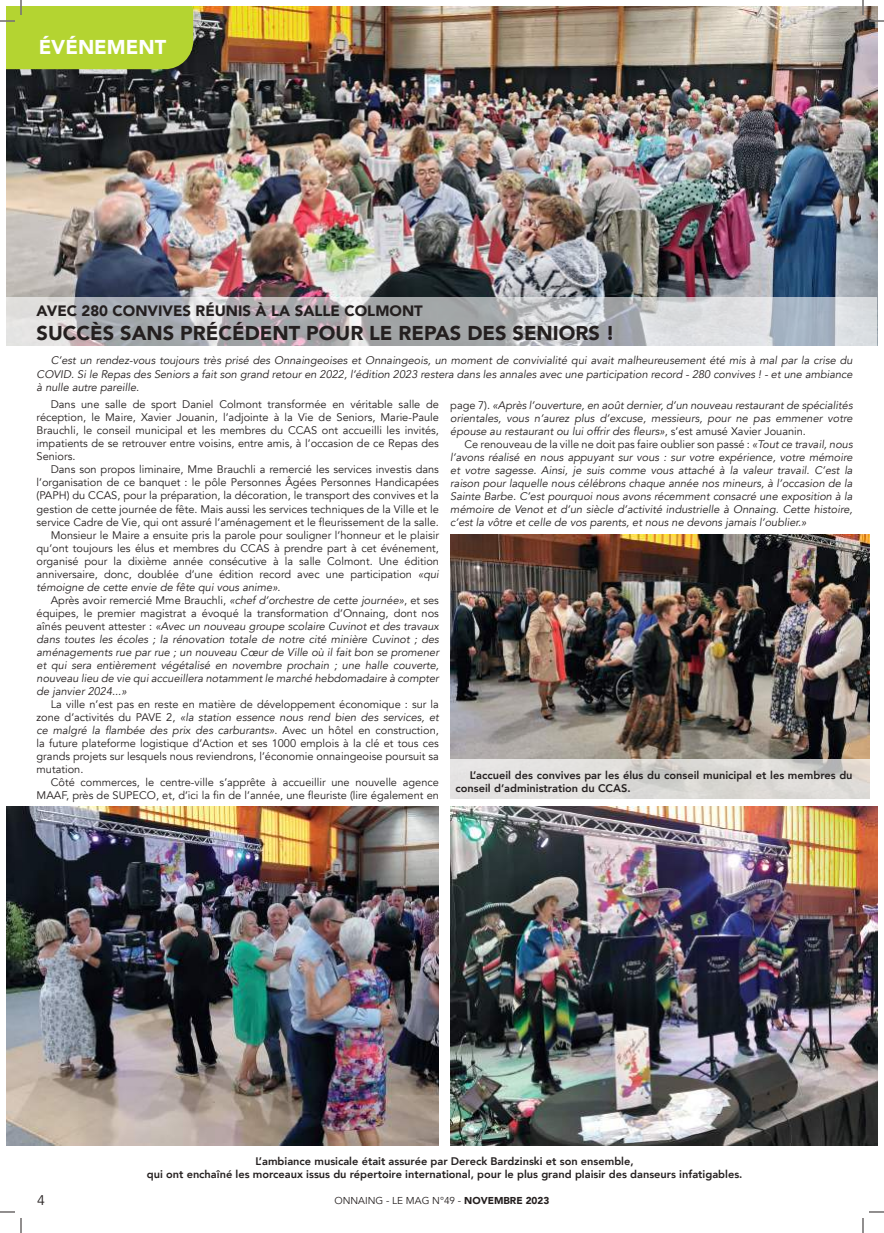
<style>
.page{position:relative;width:884px;height:1233px;background:#fff}
.page>*{position:absolute;margin:0;border:0;box-sizing:border-box;transform-origin:0 0}
.t1{font:900 20px "Avenir";color:#241f1f}
.t2{font:900 20px "Avenir";color:#fff}
.t3{font:900 15px "Avenir";color:#241f1f}
.t4{font:14px "Avenir";color:#241f1f}
.t5{font:11px/13px "Avenir";color:#241f1f;text-align:justify}
.t6{font:italic 11px/13px "Avenir";color:#241f1f;text-align:justify}
.t7{font:800 11px/13px "Avenir";color:#241f1f;text-align:center}
.t8{font:10px "Avenir";color:#241f1f}
.s1{font-style:italic}
.s2{font-style:normal}
.s3{font-weight:900}
</style>
<div class="page">
<img style="left:7px;top:7px;width:870px;height:290px">
<img style="left:450px;top:534px;width:419px;height:226px">
<svg style="left:7px;top:297px;width:870px;height:49px;background:#bcbec2"></svg>
<img style="left:7px;top:806px;width:432px;height:339px">
<img style="left:450px;top:806px;width:427px;height:339px">
<svg style="left:450px;top:760px;width:420px;height:39px;background:#dcdad7"></svg>
<svg style="left:0;top:1211px;width:15px;height:1px"></svg>
<svg style="left:869px;top:1211px;width:15px;height:1px"></svg>
<svg style="left:0;top:0;width:193px;height:69px;background:#bad648"></svg>
<svg style="left:20px;top:1218px;width:2px;height:15px"></svg>
<svg style="left:862px;top:0;width:22px;height:22px"></svg>
<svg style="left:862px;top:1218px;width:2px;height:15px"></svg>
<h1 class="t2" style="left:39px;top:30px;width:129px">ÉVÉNEMENT</h1>
<h2 class="t3" style="left:37px;top:298px;width:388px">AVEC 280 CONVIVES RÉUNIS À LA SALLE COLMONT</h2>
<h1 class="t1" style="left:37px;top:316px;width:580px">SUCCÈS SANS PRÉCÉDENT POUR LE REPAS DES SENIORS !</h1>
<p class="t6" style="left:37px;top:354px;width:818px;text-indent:14px">C’est un rendez-vous toujours très prisé des Onnaingeoises et Onnaingeois, un moment de convivialité qui avait malheureusement été mis à mal par la crise du COVID. Si le Repas des Seniors a fait son grand retour en 2022, l’édition 2023 restera dans les annales avec une participation record - 280 convives ! - et une ambiance à nulle autre pareille.</p>
<p class="t5" style="left:37px;top:398px;width:404px;text-indent:14px">Dans une salle de sport Daniel Colmont transformée en véritable salle de réception, le Maire, Xavier Jouanin, l’adjointe à la Vie de Seniors, Marie-Paule Brauchli, le conseil municipal et les membres du CCAS ont accueilli les invités, impatients de se retrouver entre voisins, entre amis, à l’occasion de ce Repas des Seniors.</p>
<p class="t5" style="left:51px;top:463px;width:390px">Dans son propos liminaire, Mme Brauchli a remercié les services investis dans</p>
<p class="t5" style="left:37px;top:476px;width:404px">l’organisation de ce banquet : le pôle Personnes Âgées Personnes Handicapées</p>
<p class="t5" style="left:37px;top:489px;width:404px">(PAPH) du CCAS, pour la préparation, la décoration, le transport des convives et la</p>
<p class="t5" style="left:37px;top:502px;width:404px">gestion de cette journée de fête. Mais aussi les services techniques de la Ville et le</p>
<p class="t5" style="left:37px;top:515px;width:404px">service Cadre de Vie, qui ont assuré l’aménagement et le fleurissement de la salle.</p>
<p class="t5" style="left:51px;top:528px;width:390px">Monsieur le Maire a ensuite pris la parole pour souligner l’honneur et le plaisir</p>
<p class="t5" style="left:37px;top:541px;width:404px">qu’ont toujours les élus et membres du CCAS à prendre part à cet événement,</p>
<p class="t5" style="left:37px;top:554px;width:404px">organisé pour la dixième année consécutive à la salle Colmont. Une édition</p>
<p class="t5" style="left:37px;top:567px;width:404px">anniversaire, donc, doublée d’une édition record avec une participation <span class="s1">«qui</span></p>
<p class="t6" style="left:37px;top:580px;width:246px">témoigne de cette envie de fête qui vous anime»<span class="s2">.</span></p>
<p class="t5" style="left:51px;top:593px;width:390px">Après avoir remercié Mme Brauchli, <span class="s1">«chef d’orchestre de cette journée»</span>, et ses</p>
<p class="t5" style="left:37px;top:606px;width:404px">équipes, le premier magistrat a évoqué la transformation d’Onnaing, dont nos</p>
<p class="t6" style="left:37px;top:619px;width:404px"><span class="s2">aînés peuvent attester :</span> «Avec un nouveau groupe scolaire Cuvinot et des travaux</p>
<p class="t6" style="left:37px;top:632px;width:404px">dans toutes les écoles ; la rénovation totale de notre cité minière Cuvinot ; des</p>
<p class="t6" style="left:37px;top:645px;width:404px">aménagements rue par rue ; un nouveau Cœur de Ville où il fait bon se promener</p>
<p class="t6" style="left:37px;top:658px;width:404px">et qui sera entièrement végétalisé en novembre prochain ; une halle couverte,</p>
<p class="t6" style="left:37px;top:671px;width:404px">nouveau lieu de vie qui accueillera notamment le marché hebdomadaire à compter</p>
<p class="t6" style="left:37px;top:684px;width:92px">de janvier 2024...»</p>
<p class="t5" style="left:37px;top:697px;width:404px;text-indent:14px">La ville n’est pas en reste en matière de développement économique : sur la zone d’activités du PAVE 2, <span class="s1">«la station essence nous rend bien des services, et ce malgré la flambée des prix des carburants»</span>. Avec un hôtel en construction, la future plateforme logistique d’Action et ses 1000 emplois à la clé et tous ces grands projets sur lesquels nous reviendrons, l’économie onnaingeoise poursuit sa mutation.</p>
<p class="t5" style="left:37px;top:775px;width:404px;text-align:right">Côté commerces, le centre-ville s’apprête à accueillir une nouvelle agence<br>MAAF, près de SUPECO, et, d’ici la fin de l’année, une fleuriste (lire également en</p>
<p class="t6" style="left:450px;top:398px;width:404px"><span class="s2">page 7).</span> «Après l’ouverture, en août dernier, d’un nouveau restaurant de spécialités orientales, vous n’aurez plus d’excuse, messieurs, pour ne pas emmener votre épouse au restaurant ou lui offrir des fleurs»<span class="s2">, s’est amusé Xavier Jouanin.</span></p>
<p class="t6" style="left:450px;top:437px;width:404px;text-indent:14px"><span class="s2">Ce renouveau de la ville ne doit pas faire oublier son passé :</span> «Tout ce travail, nous l’avons réalisé en nous appuyant sur vous : sur votre expérience, votre mémoire et votre sagesse. Ainsi, je suis comme vous attaché à la valeur travail. C’est la raison pour laquelle nous célébrons chaque année nos mineurs, à l’occasion de la Sainte Barbe. C’est pourquoi nous avons récemment consacré une exposition à la mémoire de Venot et d’un siècle d’activité industrielle à Onnaing. Cette histoire, c’est la vôtre et celle de vos parents, et nous ne devons jamais l’oublier.»</p>
<p class="t7" style="left:456px;top:768px;width:399px;text-align:left;text-indent:14px">L’accueil des convives par les élus du conseil municipal et les membres du conseil d’administration du CCAS.</p>
<p class="t7" style="left:147px;top:1154px;width:597px">L’ambiance musicale était assurée par Dereck Bardzinski et son ensemble,<br>qui ont enchaîné les morceaux issus du répertoire international, pour le plus grand plaisir des danseurs infatigables.</p>
<p class="t4" style="left:37px;top:1192px;width:9px">4</p>
<p class="t8" style="left:334px;top:1194px;width:216px">ONNAING - LE MAG N°49 - <span class="s3">NOVEMBRE 2023</span></p>
</div>
